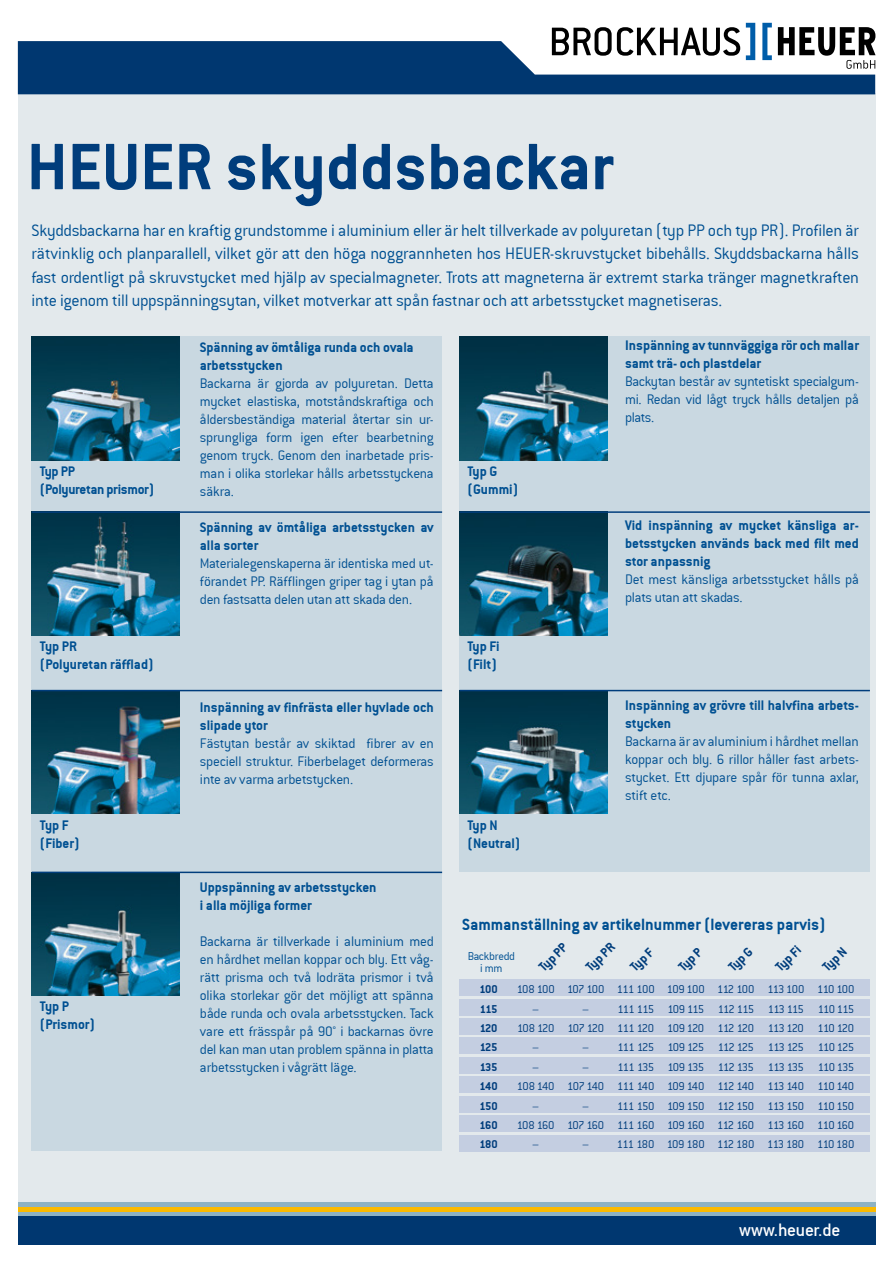
<style>
.page{position:relative;width:893px;height:1263px;background:#fff}
.page>*{position:absolute;margin:0;border:0;box-sizing:border-box;transform-origin:0 0}
.t1{font:72px "Conduit ITCTT Bold";color:#003d7c}
.t2{font:19.5px "Conduit Md ITCTT Medium";letter-spacing:-.015em;color:#fff}
.t3{font:18px/23.4px "Conduit ITCTT Light";letter-spacing:-.015em;color:#005092;text-align:justify}
.t4{font:17.7px "Conduit ITCTT Bold";color:#005092}
.t5{font:15px/18px "Conduit ITCTT Light";letter-spacing:-.015em;color:#005092;text-align:justify}
.t6{font:15px/18px "Conduit ITCTT Bold";color:#005092}
.t7{font:15px/18px "Conduit ITCTT Bold";letter-spacing:-.02em;color:#005092}
.t8{font:14.1px "Conduit ITCTT Bold";color:#003d7c}
.t9{font:12.3px "Conduit ITCTT Light";letter-spacing:-.06em;color:#003d7c}
.t10{font:12.3px "Conduit ITCTT Bold";letter-spacing:-.04em;color:#003d7c}
.t11{font:12.3px/12.3px "Conduit ITCTT Light";letter-spacing:-.025em;color:#005092;text-align:center}
</style>
<div class="page">
<div style="left:18px;top:1215px;width:857px;height:30px;background:#003770"></div>
<div style="left:18px;top:1198px;width:857px;height:17px;background:linear-gradient(to right,#8db2c3,#8db2c3)"></div>
<hr style="left:18px;top:1208px;width:857px;height:4px;background:#fbba00">
<div style="left:18px;top:93px;width:857px;height:1108px;background:#e3e9ec"></div>
<div style="left:32px;top:337px;width:410px;height:814px;background:#c9d8e1"></div>
<div style="left:460px;top:337px;width:410px;height:535px;background:#c9d8e1"></div>
<img style="left:32px;top:337px;width:148px;height:123px">
<img style="left:32px;top:513px;width:148px;height:122px">
<img style="left:32px;top:873px;width:148px;height:123px">
<img style="left:32px;top:691px;width:148px;height:123px">
<img style="left:460px;top:337px;width:148px;height:123px">
<img style="left:460px;top:513px;width:148px;height:122px">
<img style="left:460px;top:691px;width:148px;height:123px">
<div style="left:459px;top:980px;width:411px;height:16px;background:#c4cee1"></div>
<div style="left:459px;top:999px;width:411px;height:16px;background:#c4cee1"></div>
<div style="left:459px;top:1018px;width:411px;height:16px;background:#c4cee1"></div>
<div style="left:459px;top:1038px;width:411px;height:16px;background:#c4cee1"></div>
<div style="left:459px;top:1057px;width:411px;height:16px;background:#c4cee1"></div>
<div style="left:459px;top:1077px;width:411px;height:16px;background:#c4cee1"></div>
<div style="left:459px;top:1096px;width:411px;height:16px;background:#c4cee1"></div>
<div style="left:459px;top:1116px;width:411px;height:16px;background:#c4cee1"></div>
<div style="left:459px;top:1135px;width:411px;height:16px;background:#c4cee1"></div>
<hr style="left:32px;top:511px;width:410px;height:2px;background:#003d7c">
<hr style="left:32px;top:872px;width:410px;height:1px;background:#003d7c">
<hr style="left:460px;top:511px;width:410px;height:2px;background:#003d7c">
<hr style="left:460px;top:690px;width:410px;height:1px;background:#003d7c">
<hr style="left:32px;top:690px;width:410px;height:1px;background:#003d7c">
<svg style="left:18px;top:41px;width:857px;height:53px;background:#275686"></svg>
<svg style="left:552px;top:27px;width:188px;height:29px"></svg>
<svg style="left:778px;top:27px;width:97px;height:42px"></svg>
<svg style="left:762px;top:23px;width:10px;height:37px"></svg>
<svg style="left:746px;top:23px;width:9px;height:37px"></svg>
<h1 class="t1" style="left:27px;top:125px;width:588px">HEUER skyddsbackar</h1>
<p class="t3" style="left:31px;top:219px;width:829px">Skyddsbackarna har en kraftig grundstomme i aluminium eller är helt tillverkade av polyuretan (typ PP och typ PR). Profilen är rätvinklig och planparallell, vilket gör att den höga noggrannheten hos HEUER-skruvstycket bibehålls. Skyddsbackarna hålls fast ordentligt på skruvstycket med hjälp av specialmagneter. Trots att magneterna är extremt starka tränger magnetkraften inte igenom till uppspänningsytan, vilket motverkar att spån fastnar och att arbetsstycket magnetiseras.</p>
<p class="t7" style="left:40px;top:462px;width:116px">Typ PP<br>(Polyuretan prismor)</p>
<p class="t6" style="left:200px;top:338px;width:215px">Spänning av ömtåliga runda och ovala arbetsstycken</p>
<p class="t5" style="left:200px;top:375px;width:235px">Backarna är gjorda av polyuretan. Detta mycket elastiska, motståndskraftiga och åldersbeständiga material återtar sin ur&shy;sprungliga form igen efter bearbetning genom tryck. Genom den inarbetade pris&shy;man i olika storlekar hålls arbetsstyckena säkra.</p>
<p class="t6" style="left:200px;top:518px;width:235px">Spänning av ömtåliga arbetsstycken av alla sorter</p>
<p class="t5" style="left:200px;top:555px;width:235px">Materialegenskaperna är identiska med ut&shy;förandet PP. Räfflingen griper tag i ytan på den fastsatta delen utan att skada den.</p>
<p class="t6" style="left:468px;top:462px;width:52px">Typ G (Gummi)</p>
<p class="t6" style="left:625px;top:336px;width:235px">Inspänning av tunnväggiga rör och mallar samt trä- och plastdelar</p>
<p class="t5" style="left:625px;top:373px;width:235px">Backytan består av syntetiskt specialgum&shy;mi. Redan vid lågt tryck hålls detaljen på plats.</p>
<p class="t6" style="left:625px;top:516px;width:235px;text-align:justify">Vid inspänning av mycket känsliga ar&shy;betsstycken används back med filt med stor anpassnig</p>
<p class="t5" style="left:625px;top:571px;width:235px">Det mest känsliga arbetsstycket hålls på plats utan att skadas.</p>
<p class="t6" style="left:40px;top:637px;width:115px">Typ PR<br>(Polyuretan räfflad)</p>
<p class="t6" style="left:468px;top:637px;width:34px">Typ Fi (Filt)</p>
<p class="t6" style="left:200px;top:698px;width:235px">Inspänning av finfrästa eller hyvlade och slipade ytor</p>
<p class="t5" style="left:200px;top:735px;width:235px">Fästytan består av skiktad fibrer av en speciell struktur. Fiberbelaget deformeras inte av varma arbetstycken.</p>
<p class="t6" style="left:625px;top:696px;width:235px">Inspänning av grövre till halvfina arbets&shy;stycken</p>
<p class="t5" style="left:625px;top:733px;width:235px">Backarna är av aluminium i hårdhet mellan koppar och bly. 6 rillor håller fast arbets&shy;stycket. Ett djupare spår för tunna axlar, stift etc.</p>
<p class="t6" style="left:40px;top:816px;width:41px">Typ F (Fiber)</p>
<p class="t6" style="left:468px;top:816px;width:54px">Typ N (Neutral)</p>
<p class="t6" style="left:40px;top:997px;width:57px">Typ P (Prismor)</p>
<p class="t6" style="left:200px;top:878px;width:178px">Uppspänning av arbetsstycken i alla möjliga former</p>
<p class="t5" style="left:200px;top:933px;width:235px">Backarna är tillverkade i aluminium med en hårdhet mellan koppar och bly. Ett våg&shy;rätt prisma och två lodräta prismor i två olika storlekar gör det möjligt att spänna både runda och ovala arbetsstycken. Tack vare ett frässpår på 90° i backarnas övre del kan man utan problem spänna in platta arbetsstycken i vågrätt läge.</p>
<p class="t4" style="left:462px;top:914px;width:365px">Sammanställning av artikelnummer (levereras parvis)</p>
<p class="t11" style="left:468px;top:950px;width:49px">Backbredd i mm</p>
<p class="t8" style="left:535px;top:963px;width:36px;rotate:-45deg">Typ PP</p>
<p class="t8" style="left:582px;top:963px;width:36px;rotate:-45deg">Typ PR</p>
<p class="t8" style="left:627px;top:963px;width:29px;rotate:-45deg">Typ F</p>
<p class="t8" style="left:675px;top:963px;width:29px;rotate:-45deg">Typ P</p>
<p class="t8" style="left:725px;top:963px;width:30px;rotate:-45deg">Typ G</p>
<p class="t8" style="left:772px;top:963px;width:32px;rotate:-45deg">Typ Fi</p>
<p class="t8" style="left:819px;top:963px;width:30px;rotate:-45deg">Typ N</p>
<p class="t10" style="left:479px;top:982px;width:20px">100</p>
<p class="t9" style="left:517px;top:983px;width:339px">108 100 107 100 111 100 109 100 112 100 113 100 110 100</p>
<p class="t10" style="left:480px;top:1001px;width:19px">115</p>
<p class="t9" style="left:533px;top:1002px;width:8px">–</p>
<p class="t9" style="left:583px;top:1002px;width:273px">– 111 115 109 115 112 115 113 115 110 115</p>
<p class="t10" style="left:480px;top:1021px;width:19px">120</p>
<p class="t9" style="left:517px;top:1021px;width:339px">108 120 107 120 111 120 109 120 112 120 113 120 110 120</p>
<p class="t10" style="left:480px;top:1040px;width:19px">125</p>
<p class="t9" style="left:533px;top:1041px;width:8px">–</p>
<p class="t9" style="left:583px;top:1041px;width:273px">– 111 125 109 125 112 125 113 125 110 125</p>
<p class="t10" style="left:480px;top:1060px;width:19px">135</p>
<p class="t9" style="left:533px;top:1060px;width:8px">–</p>
<p class="t9" style="left:583px;top:1060px;width:273px">– 111 135 109 135 112 135 113 135 110 135</p>
<p class="t10" style="left:479px;top:1079px;width:20px">140</p>
<p class="t9" style="left:517px;top:1080px;width:339px">108 140 107 140 111 140 109 140 112 140 113 140 110 140</p>
<p class="t10" style="left:479px;top:1099px;width:20px">150</p>
<p class="t9" style="left:533px;top:1099px;width:8px">–</p>
<p class="t9" style="left:583px;top:1099px;width:273px">– 111 150 109 150 112 150 113 150 110 150</p>
<p class="t10" style="left:479px;top:1118px;width:20px">160</p>
<p class="t9" style="left:517px;top:1118px;width:339px">108 160 107 160 111 160 109 160 112 160 113 160 110 160</p>
<p class="t10" style="left:479px;top:1137px;width:20px">180</p>
<p class="t9" style="left:532px;top:1138px;width:8px">–</p>
<p class="t9" style="left:582px;top:1138px;width:273px">– 111 180 109 180 112 180 113 180 110 180</p>
<h2 class="t2" style="left:739px;top:1219px;width:103px">www.heuer.de</h2>
</div>
